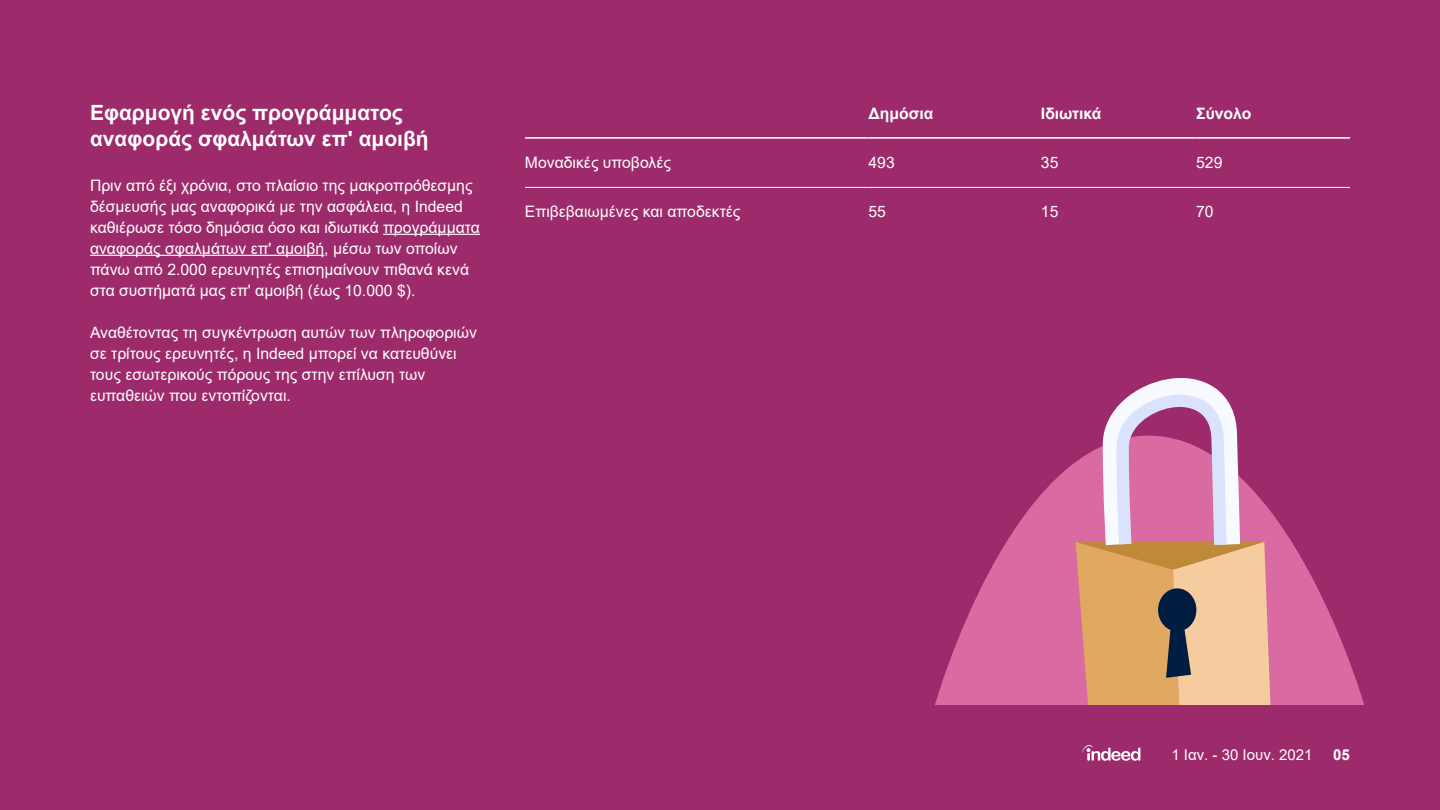
<style>
.page{position:relative;width:1440px;height:810px;background:#9d2b6b}
.page>*{position:absolute;margin:0;border:0;box-sizing:border-box;transform-origin:0 0}
.t1{font:700 21px/26.1px "Arial";color:#fff}
.t2{font:15.75px/21px "Arial";color:#fff}
.t3{font:700 15.75px "Arial";color:#fff}
.t4{font:15px "Arial";color:#fff}
.t5{font:700 15px "Arial";color:#fff}
</style>
<div class="page">
<hr style="left:383px;top:234px;width:97px;height:1px;background:#fff">
<hr style="left:90px;top:255px;width:234px;height:1px;background:#fff">
<hr style="left:525px;top:187px;width:343px;height:1px;background:#fff">
<hr style="left:868px;top:187px;width:173px;height:1px;background:#fff">
<hr style="left:1041px;top:187px;width:155px;height:1px;background:#fff">
<hr style="left:1196px;top:187px;width:154px;height:1px;background:#fff">
<hr style="left:525px;top:137px;width:343px;height:2px;background:#fff">
<hr style="left:868px;top:137px;width:173px;height:2px;background:#fff">
<hr style="left:1041px;top:137px;width:155px;height:2px;background:#fff">
<hr style="left:1196px;top:137px;width:154px;height:2px;background:#fff">
<svg style="left:935px;top:462px;width:429px;height:243px;fill:#d96aa2"></svg>
<svg style="left:1076px;top:378px;width:194px;height:327px;background:#d19392"></svg>
<svg style="left:1082px;top:745px;width:58px;height:16px"></svg>
<h1 class="t1" style="left:90px;top:100px;width:340px">Εφαρμογή ενός προγράμματος αναφοράς σφαλμάτων επ' αμοιβή</h1>
<p class="t2" style="left:90px;top:175px;width:392px">Πριν από έξι χρόνια, στο πλαίσιο της μακροπρόθεσμης δέσμευσής μας αναφορικά με την ασφάλεια, η Indeed καθιέρωσε τόσο δημόσια όσο και ιδιωτικά προγράμματα αναφοράς σφαλμάτων επ' αμοιβή, μέσω των οποίων πάνω από 2.000 ερευνητές επισημαίνουν πιθανά κενά στα συστήματά μας επ' αμοιβή (έως 10.000 $).</p>
<p class="t2" style="left:90px;top:321px;width:388px">Αναθέτοντας τη συγκέντρωση αυτών των πληροφοριών σε τρίτους ερευνητές, η Indeed μπορεί να κατευθύνει τους εσωτερικούς πόρους της στην επίλυση των ευπαθειών που εντοπίζονται.</p>
<p class="t3" style="left:868px;top:102px;width:67px">Δημόσια</p>
<p class="t3" style="left:1041px;top:102px;width:62px">Ιδιωτικά</p>
<p class="t3" style="left:1196px;top:102px;width:57px">Σύνολο</p>
<p class="t2" style="left:525px;top:152px;width:148px">Μοναδικές υποβολές</p>
<p class="t2" style="left:868px;top:152px;width:28px">493</p>
<p class="t2" style="left:1041px;top:152px;width:19px">35</p>
<p class="t2" style="left:1196px;top:152px;width:28px">529</p>
<p class="t2" style="left:525px;top:201px;width:217px">Επιβεβαιωμένες και αποδεκτές</p>
<p class="t2" style="left:868px;top:201px;width:19px">55</p>
<p class="t2" style="left:1041px;top:201px;width:19px">15</p>
<p class="t2" style="left:1196px;top:201px;width:19px">70</p>
<p class="t4" style="left:1171px;top:744px;width:143px">1 Ιαν. - 30 Ιουν. 2021</p>
<p class="t5" style="left:1333px;top:744px;width:18px">05</p>
</div>
